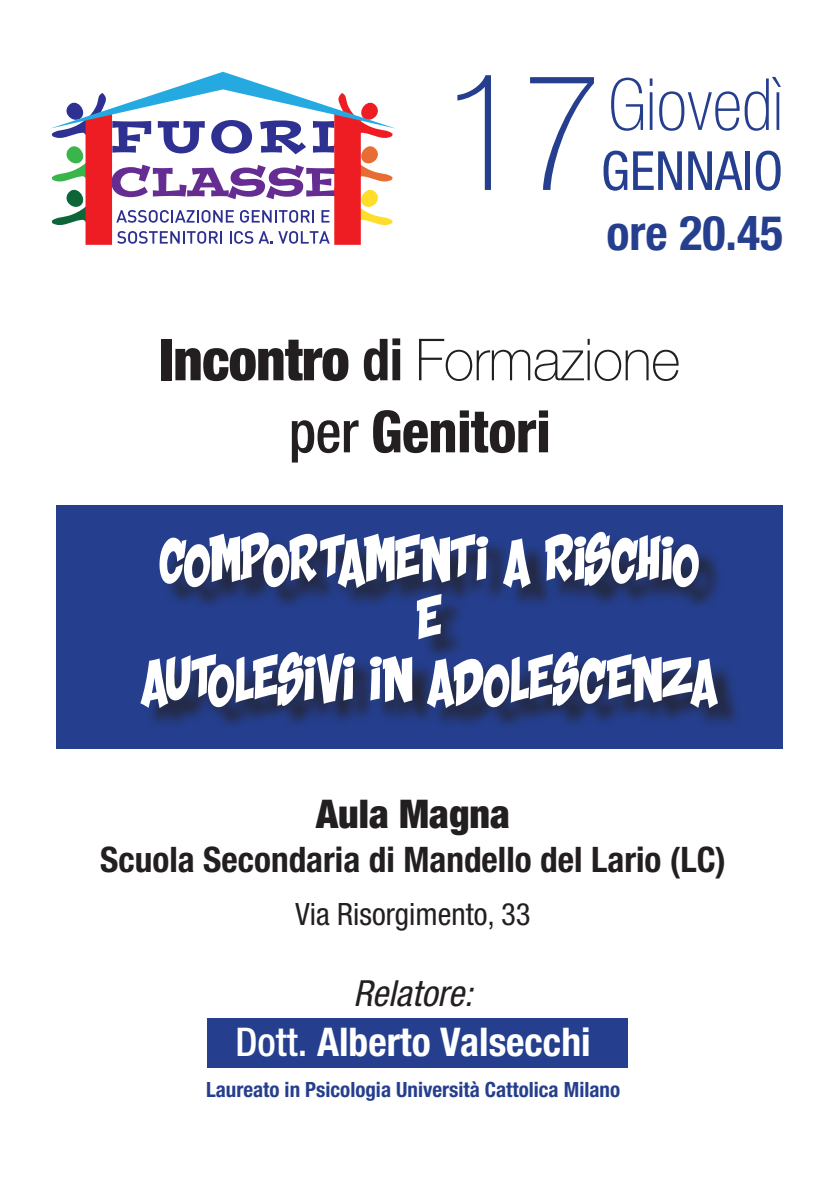
<style>
.page{position:relative;width:840px;height:1191px;background:#fff}
.page>*{position:absolute;margin:0;border:0;box-sizing:border-box;transform-origin:0 0}
.t1{font:100 condensed 162px "Helvetica Neue LT Std";color:#253f8e}
.t2{font:100 condensed 72px "Helvetica Neue LT Std";color:#253f8e}
.t3{font:100 58px "Helvetica Neue LT Std";letter-spacing:-.01em;color:#231f20}
.t4{font:800 condensed 58px "Helvetica Neue LT Std";letter-spacing:-.01em;color:#231f20}
.t5{font:56px "Shaka Pow Upright";letter-spacing:-.03em;color:#fff}
.t6{font:condensed 54px "Helvetica Neue LT Std";color:#253f8e}
.t7{font:700 condensed 48px "Helvetica Neue LT Std";color:#253f8e}
.t8{font:700 condensed 39.6px "Helvetica Neue LT Std";color:#fff}
.t9{font:900 condensed 39.6px "Helvetica Neue LT Std";color:#231f20}
.t10{font:italic condensed 36px "Helvetica Neue LT Std";color:#231f20}
.t11{font:700 condensed 35.2px "Helvetica Neue LT Std";color:#231f20}
.t12{font:condensed 30.8px "Helvetica Neue LT Std";color:#231f20}
.t13{font:700 condensed 21px "Helvetica Neue LT Std";color:#253f8e}
.s1{font-weight:900;font-stretch:condensed}
.s2{font-weight:700;font-stretch:condensed}
.s3{font-weight:500}
</style>
<div class="page">
<div style="left:207px;top:1018px;width:419px;height:49px;background:#253f8e"></div>
<div style="left:57px;top:505px;width:725px;height:243px;background:#253f8e"></div>
<svg style="left:50px;top:72px;width:345px;height:173px"></svg>
<div style="left:145px;top:535px;width:596px;height:196px;background:#231f20;opacity:.75"></div>
<p class="t1" style="left:445px;top:42px;width:157px">17</p>
<p class="t2" style="left:608px;top:64px;width:176px">Giovedì</p>
<p class="t6" style="left:600px;top:140px;width:184px">GENNAIO</p>
<p class="t7" style="left:606px;top:204px;width:178px">ore 20.45</p>
<p class="t3" style="left:159px;top:326px;width:522px"><span class="s1">Incontro</span> <span class="s2">di</span> Formazione</p>
<p class="t4" style="left:289px;top:396px;width:263px"><span class="s3">per</span> Genitori</p>
<p class="t5" style="left:158px;top:525px;width:542px">COMPORTAMENTI A RISCHIO</p>
<p class="t5" style="left:416px;top:585px;width:27px">E</p>
<p class="t5" style="left:140px;top:645px;width:579px">AUTOLESIVI IN ADOLESCENZA</p>
<p class="t9" style="left:316px;top:789px;width:195px">Aula Magna</p>
<p class="t11" style="left:100px;top:838px;width:627px">Scuola Secondaria di Mandello del Lario (LC)</p>
<p class="t12" style="left:295px;top:896px;width:236px">Via Risorgimento, 33</p>
<p class="t10" style="left:353px;top:972px;width:120px">Relatore:</p>
<p class="t8" style="left:235px;top:1017px;width:356px"><span class="s3">Dott.</span> Alberto Valsecchi</p>
<p class="t13" style="left:206px;top:1076px;width:415px">Laureato in Psicologia Università Cattolica Milano</p>
</div>
